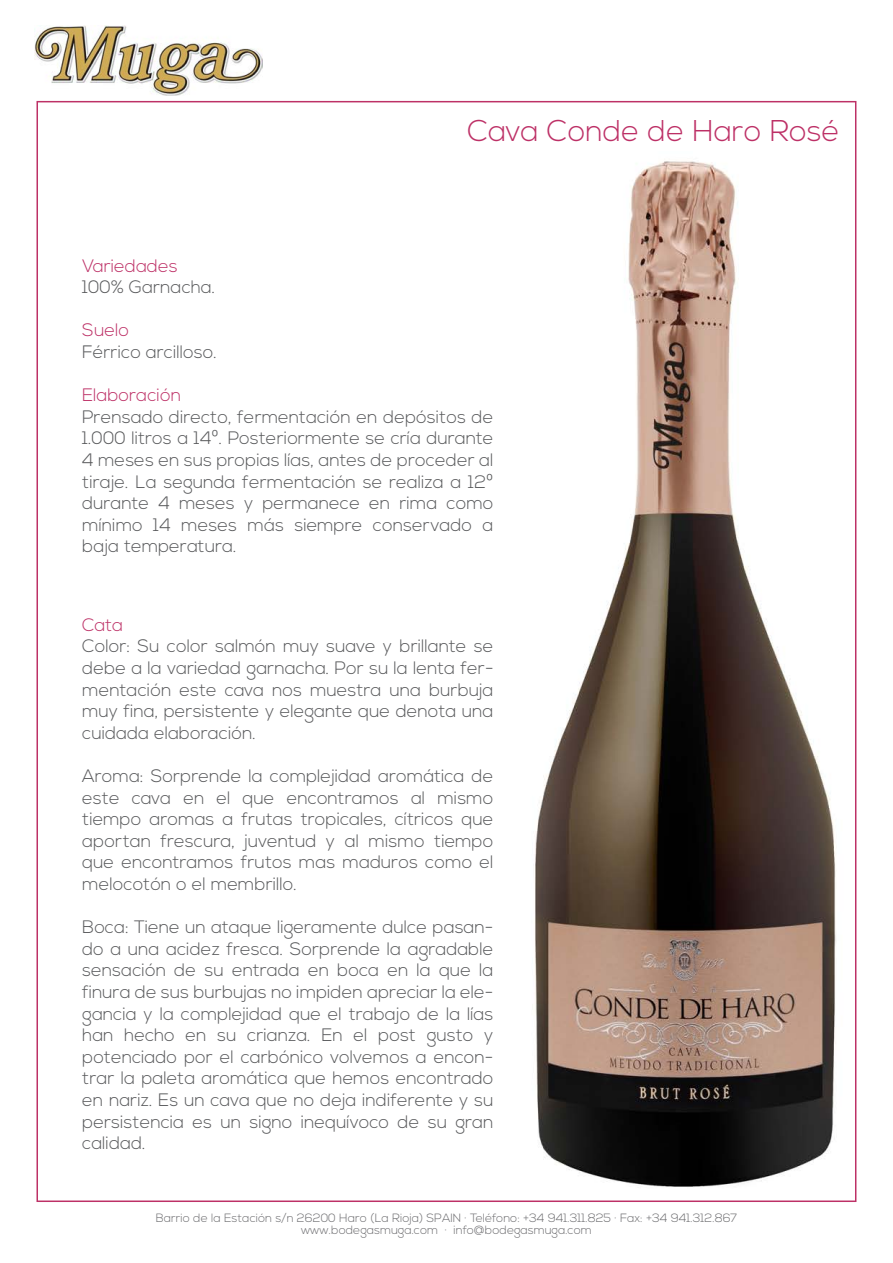
<style>
.page{position:relative;width:893px;height:1263px;background:#fff}
.page>*{position:absolute;margin:0;border:0;box-sizing:border-box;transform-origin:0 0}
.t1{font:300 30px "Nexa";color:#bd3066}
.t2{font:300 18px/21.6px "Nexa";color:#57585a;text-align:justify}
.t3{font:300 18px "Nexa";color:#bd3066}
.t4{font:300 12px/12px "Nexa";color:#6c6c6f;text-align:center}
</style>
<div class="page">
<img style="left:535px;top:161px;width:301px;height:1026px">
<img style="left:35px;top:26px;width:228px;height:70px">
<h1 class="t1" style="left:467px;top:114px;width:374px">Cava Conde de Haro Rosé</h1>
<p class="t3" style="left:82px;top:255px;width:97px">Variedades</p>
<p class="t2" style="left:82px;top:277px;width:135px">100% Garnacha.</p>
<p class="t3" style="left:82px;top:320px;width:48px">Suelo</p>
<p class="t2" style="left:82px;top:342px;width:136px">Férrico arcilloso.</p>
<p class="t3" style="left:82px;top:385px;width:100px">Elaboración</p>
<p class="t2" style="left:82px;top:407px;width:413px">Prensado directo, fermentación en depósitos de 1.000 litros a 14º. Posteriormente se cría durante 4 meses en sus propias lías, antes de proceder al tiraje. La segunda fermentación se realiza a 12º durante 4 meses y permanece en rima como mínimo 14 meses más siempre conservado a baja temperatura.</p>
<p class="t3" style="left:82px;top:614px;width:42px">Cata</p>
<p class="t2" style="left:82px;top:636px;width:413px">Color: Su color salmón muy suave y brillante se debe a la variedad garnacha. Por su la lenta fer&shy;mentación este cava nos muestra una burbuja muy fina, persistente y elegante que denota una cuidada elaboración.</p>
<p class="t2" style="left:82px;top:766px;width:413px">Aroma: Sorprende la complejidad aromática de este cava en el que encontramos al mismo tiempo aromas a frutas tropicales, cítricos que aportan frescura, juventud y al mismo tiempo que encontramos frutos mas maduros como el melocotón o el membrillo.</p>
<p class="t2" style="left:82px;top:917px;width:413px">Boca: Tiene un ataque ligeramente dulce pasan&shy;do a una acidez fresca. Sorprende la agradable sensación de su entrada en boca en la que la finura de sus burbujas no impiden apreciar la ele&shy;gancia y la complejidad que el trabajo de la lías han hecho en su crianza. En el post gusto y potenciado por el carbónico volvemos a encon&shy;trar la paleta aromática que hemos encontrado en nariz. Es un cava que no deja indiferente y su persistencia es un signo inequívoco de su gran calidad.</p>
<p class="t4" style="left:156px;top:1212px;width:583px">Barrio de la Estación s/n 26200 Haro (La Rioja) SPAIN · Teléfono: +34 941.311.825 · Fax: +34 941.312.867 www.bodegasmuga.com · info@bodegasmuga.com</p>
</div>
